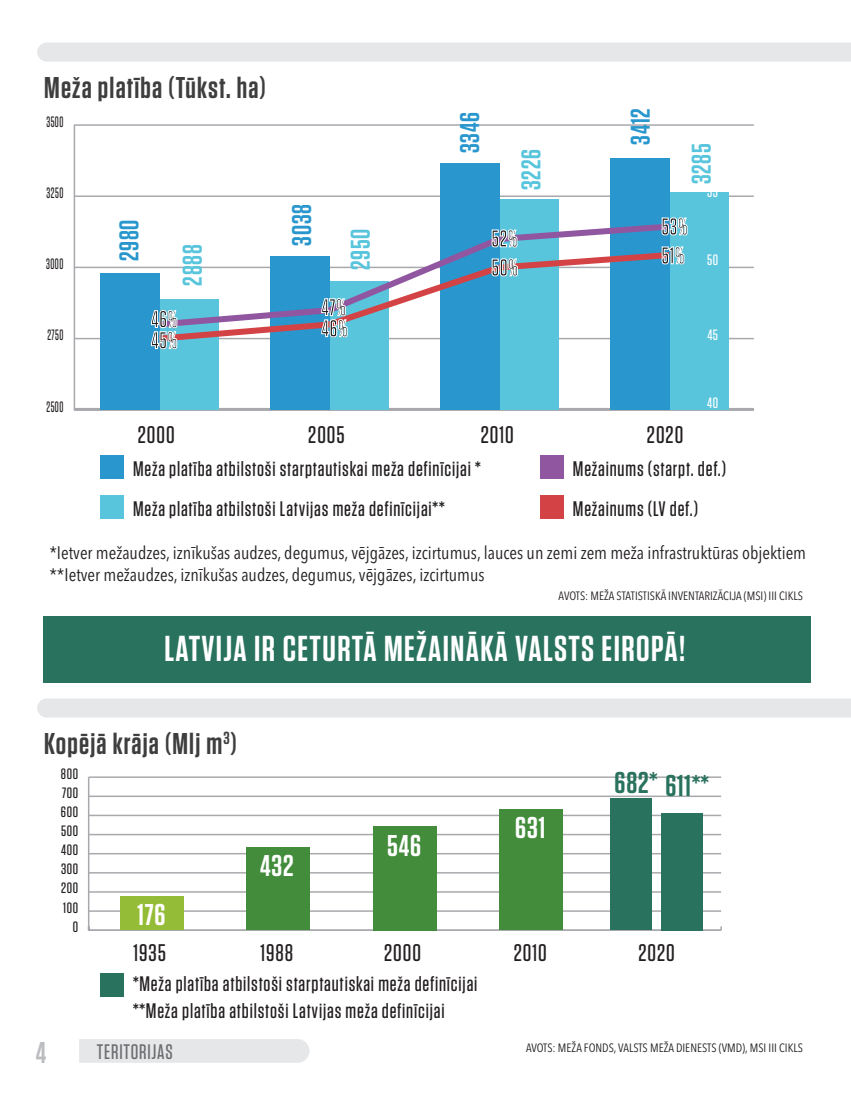
<style>
.page{position:relative;width:851px;height:1106px;background:#fff}
.page>*{position:absolute;margin:0;border:0;box-sizing:border-box;transform-origin:0 0}
.t1{font:600 36px "Tungsten";letter-spacing:.04em;color:#fff}
.t2{font:600 30px "Tungsten";letter-spacing:.04em;color:#3e3e3f}
.t3{font:600 30px "Tungsten";letter-spacing:.03em;color:#fff}
.t4{font:600 30px "Tungsten";letter-spacing:.03em;color:#29725d}
.t5{font:600 30px "Tungsten";color:#bcbdc0}
.t6{font:600 27px "Tungsten";letter-spacing:.03em;color:#2997ce}
.t7{font:600 27px "Tungsten";letter-spacing:.03em;color:#58c5dc}
.t8{font:500 24px "Tungsten";letter-spacing:.04em;color:#231f20}
.t9{font:600 24px "Tungsten";letter-spacing:.025em;color:#231f20;scale:.89 1}
.t10{font:500 21px/27.3px "Tungsten";letter-spacing:.04em;color:#231f20}
.t11{font:500 21px "Tungsten";letter-spacing:.04em;color:#6c6d70}
.t12{font:condensed 18px/21.6px "Avenir Next LT Pro";color:#231f20}
.t13{font:500 15px "Tungsten";letter-spacing:.04em;color:#231f20}
.t14{font:500 15px "Tungsten";letter-spacing:.04em;color:#231f20;scale:.74 1}
.t15{font:500 15px "Tungsten";letter-spacing:.04em;color:#fff}
.t16{font:condensed 12px "Avenir Next LT Pro";color:#231f20}
</style>
<div class="page">
<div style="left:79px;top:1039px;width:230px;height:23px;background:#e6e7e9"></div>
<div style="left:37px;top:43px;width:813px;height:19px;background:#e6e7e9"></div>
<div style="left:37px;top:698px;width:813px;height:19px;background:#e6e7e9"></div>
<hr style="left:88px;top:777px;width:1px;height:153px;background:#a8a9ad">
<hr style="left:89px;top:929px;width:632px;height:2px;background:#a8a9ad">
<hr style="left:89px;top:910px;width:632px;height:1px;background:#a8a9ad">
<hr style="left:89px;top:891px;width:632px;height:1px;background:#a8a9ad">
<hr style="left:89px;top:872px;width:632px;height:1px;background:#a8a9ad">
<hr style="left:89px;top:853px;width:632px;height:1px;background:#a8a9ad">
<hr style="left:89px;top:833px;width:632px;height:2px;background:#a8a9ad">
<hr style="left:89px;top:814px;width:632px;height:2px;background:#a8a9ad">
<hr style="left:89px;top:795px;width:632px;height:2px;background:#a8a9ad">
<hr style="left:89px;top:776px;width:632px;height:2px;background:#a8a9ad">
<div style="left:610px;top:798px;width:42px;height:132px;background:#29725d"></div>
<div style="left:661px;top:813px;width:41px;height:117px;background:#29725d"></div>
<div style="left:499px;top:809px;width:64px;height:121px;background:#428c3b"></div>
<div style="left:373px;top:825px;width:63px;height:105px;background:#428c3b"></div>
<div style="left:247px;top:847px;width:63px;height:83px;background:#428c3b"></div>
<div style="left:120px;top:896px;width:63px;height:34px;background:#95bc36"></div>
<div style="left:43px;top:616px;width:767px;height:67px;background:#29725d"></div>
<div style="left:101px;top:456px;width:23px;height:23px;background:#2997ce"></div>
<div style="left:540px;top:456px;width:23px;height:23px;background:#9057a0"></div>
<div style="left:540px;top:495px;width:23px;height:23px;background:#d34345"></div>
<div style="left:101px;top:495px;width:23px;height:23px;background:#58c5dc"></div>
<div style="left:101px;top:973px;width:23px;height:23px;background:#29725d"></div>
<hr style="left:74px;top:408px;width:679px;height:3px;background:#a8a9ad">
<hr style="left:74px;top:125px;width:1px;height:285px;background:#a8a9ad">
<hr style="left:74px;top:338px;width:679px;height:1px;background:#a8a9ad">
<hr style="left:74px;top:267px;width:679px;height:1px;background:#a8a9ad">
<hr style="left:74px;top:195px;width:679px;height:2px;background:#a8a9ad">
<hr style="left:74px;top:124px;width:679px;height:2px;background:#a8a9ad">
<div style="left:159px;top:299px;width:60px;height:111px;background:#58c5dc"></div>
<div style="left:329px;top:282px;width:60px;height:128px;background:#58c5dc"></div>
<div style="left:499px;top:199px;width:59px;height:211px;background:#58c5dc"></div>
<div style="left:669px;top:192px;width:59px;height:218px;background:#58c5dc"></div>
<div style="left:100px;top:273px;width:59px;height:137px;background:#2997ce"></div>
<div style="left:270px;top:256px;width:59px;height:154px;background:#2997ce"></div>
<div style="left:440px;top:163px;width:59px;height:247px;background:#2997ce"></div>
<div style="left:609px;top:158px;width:60px;height:252px;background:#2997ce"></div>
<svg style="left:151px;top:217px;width:536px;height:132px"></svg>
<h2 class="t2" style="left:44px;top:71px;width:223px">Meža platība (Tūkst. ha)</h2>
<p class="t14" style="left:46px;top:114px;width:24px">3500</p>
<p class="t14" style="left:47px;top:185px;width:24px">3250</p>
<p class="t6" style="left:455px;top:153px;width:43px;rotate:-90deg">3346</p>
<p class="t6" style="left:626px;top:145px;width:38px;rotate:-90deg">3412</p>
<p class="t7" style="left:516px;top:190px;width:42px;rotate:-90deg">3226</p>
<p class="t7" style="left:687px;top:184px;width:43px;rotate:-90deg">3285</p>
<p class="t15" style="left:707px;top:184px;width:12px">55</p>
<p class="t14" style="left:46px;top:256px;width:25px">3000</p>
<p class="t6" style="left:115px;top:261px;width:43px;rotate:-90deg">2980</p>
<p class="t7" style="left:178px;top:285px;width:43px;rotate:-90deg">2888</p>
<p class="t6" style="left:287px;top:246px;width:43px;rotate:-90deg">3038</p>
<p class="t7" style="left:346px;top:270px;width:43px;rotate:-90deg">2950</p>
<p class="t9" style="left:491px;top:226px;width:31px">52%</p>
<p class="t9" style="left:491px;top:255px;width:31px">50%</p>
<p class="t9" style="left:661px;top:214px;width:31px">53%</p>
<p class="t9" style="left:661px;top:243px;width:27px">51%</p>
<p class="t15" style="left:706px;top:252px;width:13px">50</p>
<p class="t14" style="left:47px;top:327px;width:23px">2750</p>
<p class="t9" style="left:151px;top:306px;width:31px">46%</p>
<p class="t9" style="left:151px;top:327px;width:31px">45%</p>
<p class="t9" style="left:321px;top:294px;width:29px">47%</p>
<p class="t9" style="left:321px;top:316px;width:31px">46%</p>
<p class="t15" style="left:707px;top:326px;width:12px">45</p>
<p class="t14" style="left:46px;top:398px;width:24px">2500</p>
<p class="t15" style="left:707px;top:394px;width:12px">40</p>
<p class="t8" style="left:138px;top:422px;width:38px">2000</p>
<p class="t8" style="left:308px;top:422px;width:38px">2005</p>
<p class="t8" style="left:480px;top:422px;width:34px">2010</p>
<p class="t8" style="left:646px;top:422px;width:38px">2020</p>
<p class="t10" style="left:133px;top:456px;width:349px">Meža platība atbilstoši starptautiskai meža definīcijai *</p>
<p class="t10" style="left:573px;top:456px;width:155px">Mežainums (starpt. def.)</p>
<p class="t10" style="left:133px;top:495px;width:313px">Meža platība atbilstoši Latvijas meža definīcijai**</p>
<p class="t10" style="left:573px;top:495px;width:127px">Mežainums (LV def.)</p>
<p class="t12" style="left:49px;top:542px;width:758px">*Ietver mežaudzes, iznīkušas audzes, degumus, vējgāzes, izcirtumus, lauces un zemi zem meža infrastruktūras objektiem **Ietver mežaudzes, iznīkušas audzes, degumus, vējgāzes, izcirtumus</p>
<p class="t16" style="left:558px;top:588px;width:246px">AVOTS: MEŽA STATISTISKĀ INVENTARIZĀCIJA (MSI) III CIKLS</p>
<h1 class="t1" style="left:164px;top:629px;width:522px">LATVIJA IR CETURTĀ MEŽAINĀKĀ VALSTS EIROPĀ!</h1>
<h2 class="t2" style="left:44px;top:727px;width:194px">Kopējā krāja (Mlj m<sup>3</sup>)</h2>
<p class="t13" style="left:61px;top:765px;width:19px">800</p>
<p class="t13" style="left:62px;top:784px;width:18px">700</p>
<p class="t13" style="left:61px;top:804px;width:19px">600</p>
<p class="t13" style="left:61px;top:823px;width:19px">500</p>
<p class="t13" style="left:61px;top:842px;width:18px">400</p>
<p class="t13" style="left:61px;top:861px;width:19px">300</p>
<p class="t13" style="left:61px;top:880px;width:19px">200</p>
<p class="t13" style="left:63px;top:899px;width:16px">100</p>
<p class="t13" style="left:73px;top:918px;width:7px">0</p>
<h2 class="t3" style="left:137px;top:898px;width:29px">176</h2>
<h2 class="t3" style="left:260px;top:849px;width:35px">432</h2>
<p class="t8" style="left:133px;top:940px;width:34px">1935</p>
<p class="t8" style="left:260px;top:940px;width:34px">1988</p>
<h2 class="t3" style="left:387px;top:829px;width:35px">546</h2>
<h2 class="t3" style="left:515px;top:812px;width:31px">631</h2>
<h2 class="t4" style="left:614px;top:769px;width:96px">682* 611**</h2>
<p class="t8" style="left:384px;top:940px;width:38px">2000</p>
<p class="t8" style="left:513px;top:940px;width:34px">2010</p>
<p class="t8" style="left:638px;top:940px;width:38px">2020</p>
<p class="t10" style="left:133px;top:970px;width:346px">*Meža platība atbilstoši starptautiskai meža definīcijai **Meža platība atbilstoši Latvijas meža definīcijai</p>
<h2 class="t5" style="left:36px;top:1036px;width:12px">4</h2>
<p class="t11" style="left:97px;top:1040px;width:77px">TERITORIJAS</p>
<p class="t16" style="left:526px;top:1040px;width:278px">AVOTS: MEŽA FONDS, VALSTS MEŽA DIENESTS (VMD), MSI III CIKLS</p>
</div>
